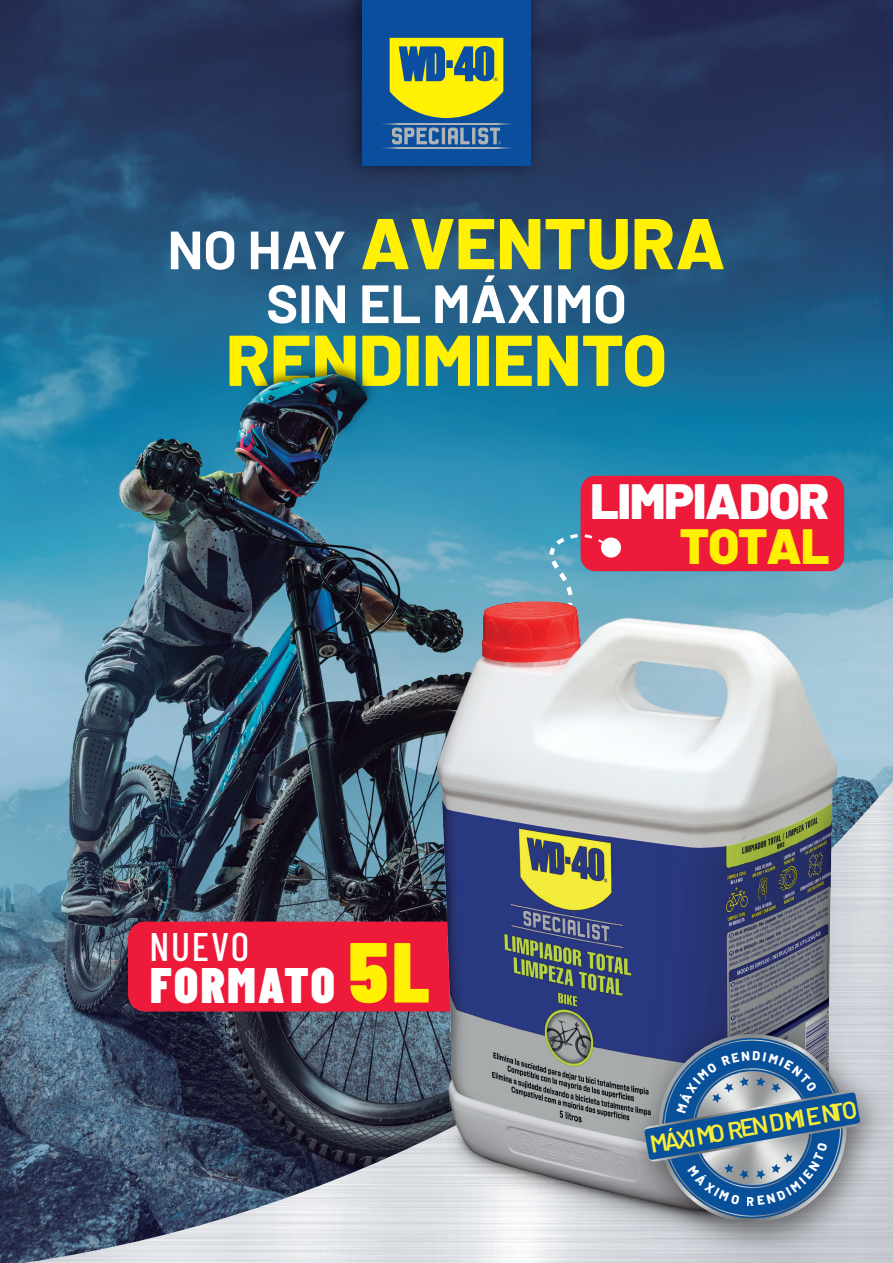
<style>
.page{position:relative;width:893px;height:1263px;background:#fff}
.page>*{position:absolute;margin:0;border:0;box-sizing:border-box;transform-origin:0 0}
.t1{font:900 85.05px "Barlow Condensed";color:#fff101}
.t2{font:800 71.85px "Barlow";color:#fff101}
.t3{font:700 53.85px "Barlow";color:#fff}
.t4{font:900 49.8px "Barlow Condensed";letter-spacing:.05em;color:#fff}
.t5{font:900 49.5px "Barlow";letter-spacing:-.02em;color:#fff}
.t6{font:900 49.5px "Barlow";letter-spacing:-.02em;color:#fff101}
.t7{font:500 39.75px "Barlow Condensed";letter-spacing:.045em;color:#fff}
.t8{font:600 24.45px "Barlow";color:#f6ee3a}
.s1{font-weight:700;font-size:53.85px;color:#fff}
</style>
<div class="page">
<img style="left:0;top:0;width:893px;height:1263px">
<img style="left:23px;top:781px;width:567px;height:482px">
<div style="left:581px;top:476px;width:263px;height:95px;background:#ed1a3a;border-radius:15px"></div>
<div style="left:601px;top:537px;width:20px;height:21px;background:#fff;border-radius:50%"></div>
<svg style="left:598px;top:539px;width:8px;height:15px"></svg>
<svg style="left:585px;top:534px;width:7px;height:4px"></svg>
<svg style="left:549px;top:534px;width:29px;height:20px"></svg>
<img style="left:106px;top:554px;width:787px;height:706px">
<img style="left:332px;top:0;width:220px;height:191px">
<div style="left:362px;top:0;width:169px;height:165px;background:#0b4e9d"></div>
<svg style="left:383px;top:147px;width:129px;height:1px"></svg>
<svg style="left:383px;top:124px;width:129px;height:1px"></svg>
<svg style="left:392px;top:128px;width:109px;height:16px"></svg>
<svg style="left:390px;top:38px;width:113px;height:80px"></svg>
<img style="left:247px;top:357px;width:134px;height:86px">
<img style="left:258px;top:374px;width:109px;height:63px">
<img style="left:590px;top:970px;width:303px;height:293px">
<svg style="left:644px;top:1031px;width:216px;height:204px;background:#5b7ca1"></svg>
<p class="t2" style="left:168px;top:190px;width:559px"><span class="s1">NO HAY</span> AVENTURA</p>
<p class="t3" style="left:266px;top:264px;width:362px">SIN EL MÁXIMO</p>
<p class="t2" style="left:226px;top:306px;width:442px">RENDIMIENTO</p>
<p class="t7" style="left:149px;top:919px;width:101px">NUEVO</p>
<p class="t1" style="left:349px;top:912px;width:83px">5L</p>
<p class="t4" style="left:150px;top:950px;width:186px">FORMATO</p>
<p class="t5" style="left:590px;top:464px;width:240px">LIMPIADOR</p>
<p class="t6" style="left:680px;top:509px;width:151px">TOTAL</p>
<p class="t8" style="left:647px;top:1127px;width:211px;rotate:-10deg">MÁXI MO REND IMI E NTO</p>
</div>
